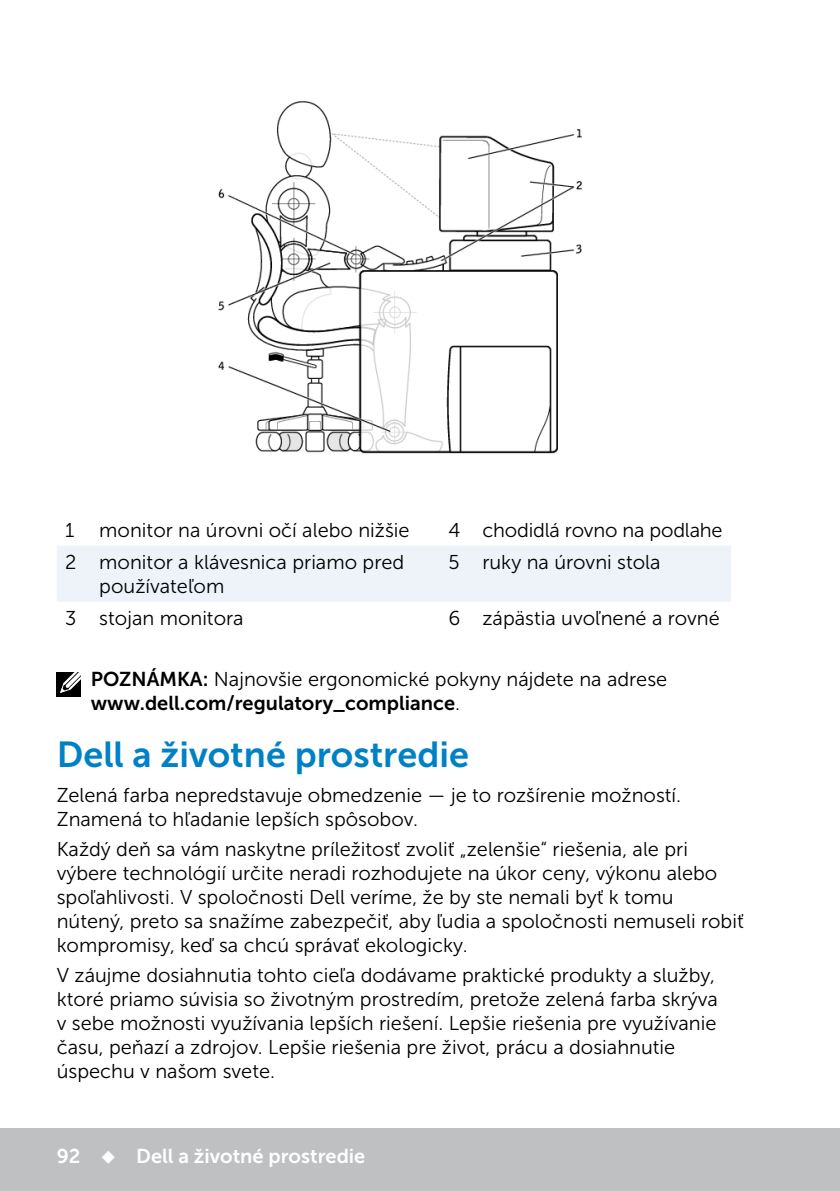
<style>
.page{position:relative;width:840px;height:1191px;background:#fff}
.page>*{position:absolute;margin:0;border:0;box-sizing:border-box;transform-origin:0 0}
.Head1{font:36px "Museo Sans For Dell 700";color:#0081c6}
.Paragraph{font:20px/24px "Museo Sans For Dell 300";color:#000}
.Table_Paragraph{font:20px/24px "Museo Sans For Dell 300";color:#000}
.Note{font:20px/24px "Museo Sans For Dell 700";color:#000}
.t1{font:20px "Museo Sans For Dell 700";color:#fff}
.s1{font-family:"Museo Sans For Dell 300"}
</style>
<div class="page">
<div style="left:0;top:1128px;width:839px;height:63px;background:#bec0c2"></div>
<img style="left:218px;top:101px;width:364px;height:353px">
<div style="left:57px;top:546px;width:673px;height:55px;background:#eef3fa"></div>
<div style="left:57px;top:672px;width:24px;height:24px;background:#000"></div>
<svg style="left:60px;top:672px;width:21px;height:21px"></svg>
<p class="Table_Paragraph" style="left:65px;top:518px;width:11px">1</p>
<p class="Table_Paragraph" style="left:99px;top:518px;width:311px">monitor na úrovni očí alebo nižšie</p>
<p class="Table_Paragraph" style="left:448px;top:518px;width:13px">4</p>
<p class="Table_Paragraph" style="left:482px;top:518px;width:241px">chodidlá rovno na podlahe</p>
<p class="Table_Paragraph" style="left:65px;top:550px;width:13px">2</p>
<p class="Table_Paragraph" style="left:99px;top:550px;width:306px">monitor a klávesnica priamo pred používateľom</p>
<p class="Table_Paragraph" style="left:448px;top:550px;width:13px">5</p>
<p class="Table_Paragraph" style="left:482px;top:550px;width:180px">ruky na úrovni stola</p>
<p class="Table_Paragraph" style="left:65px;top:606px;width:13px">3</p>
<p class="Table_Paragraph" style="left:99px;top:606px;width:146px">stojan monitora</p>
<p class="Table_Paragraph" style="left:448px;top:606px;width:13px">6</p>
<p class="Table_Paragraph" style="left:482px;top:606px;width:239px">zápästia uvoľnené a rovné</p>
<p class="Note" style="left:91px;top:667px;width:577px">POZNÁMKA: <span class="s1">Najnovšie ergonomické pokyny nájdete na adrese </span>www.dell.com/regulatory_compliance<span class="s1">.</span></p>
<p class="Head1" style="left:57px;top:734px;width:413px">Dell a životné prostredie</p>
<p class="Paragraph" style="left:57px;top:783px;width:625px">Zelená farba nepredstavuje obmedzenie — je to rozšírenie možností.<br>Znamená to hľadanie lepších spôsobov.</p>
<p class="Paragraph" style="left:57px;top:837px;width:688px">Každý deň sa vám naskytne príležitosť zvoliť „zelenšie“ riešenia, ale pri výbere technológií určite neradi rozhodujete na úkor ceny, výkonu alebo spoľahlivosti. V spoločnosti Dell veríme, že by ste nemali byť k tomu nútený, preto sa snažíme zabezpečiť, aby ľudia a spoločnosti nemuseli robiť kompromisy, keď sa chcú správať ekologicky.</p>
<p class="Paragraph" style="left:57px;top:963px;width:662px">V záujme dosiahnutia tohto cieľa dodávame praktické produkty a služby, ktoré priamo súvisia so životným prostredím, pretože zelená farba skrýva v sebe možnosti využívania lepších riešení. Lepšie riešenia pre využívanie času, peňazí a zdrojov. Lepšie riešenia pre život, prácu a dosiahnutie úspechu v našom svete.</p>
<p class="t1" style="left:57px;top:1144px;width:310px">92 ◆ Dell a životné prostredie</p>
</div>
